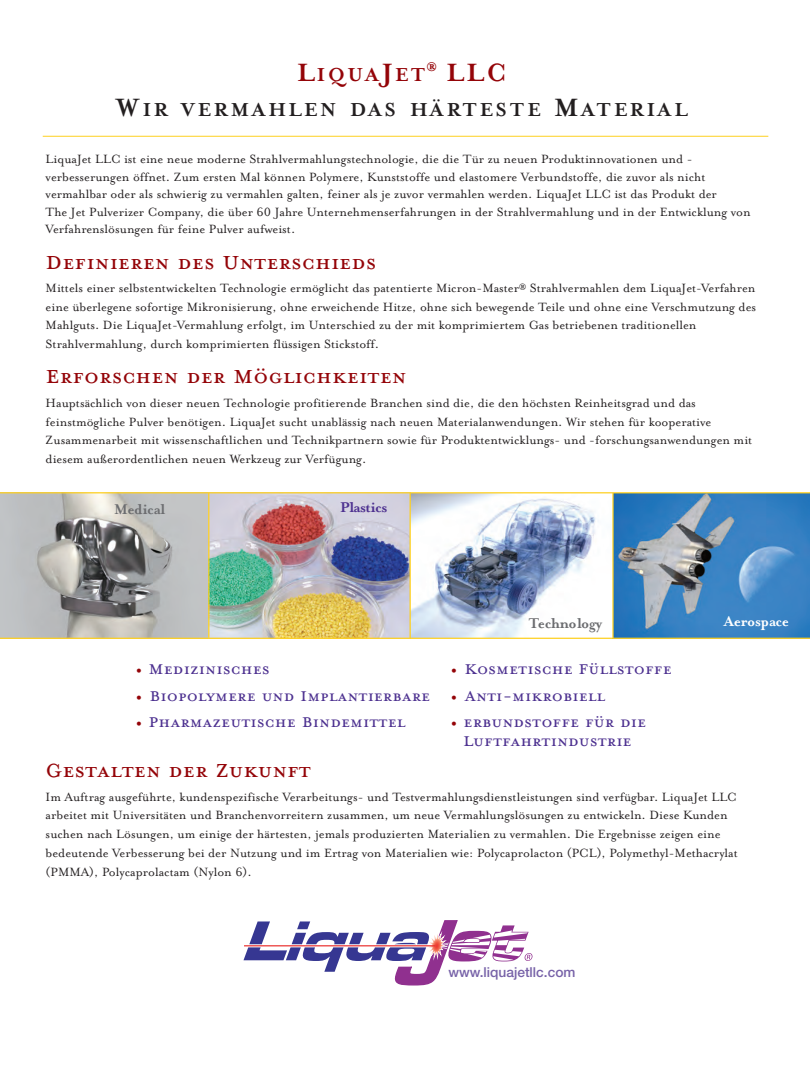
<style>
.page{position:relative;width:810px;height:1080px;background:#fff}
.page>*{position:absolute;margin:0;border:0;box-sizing:border-box;transform-origin:0 0}
.t1{font:30px "Mrs Eaves Petite Caps";color:#940408}
.t2{font:700 28.75px "Mrs Eaves";color:#940408}
.t3{font:22.5px/18.8px "Mrs Eaves Petite Caps";color:#4d3190;text-align:center}
.t4{font:700 21.5px "Mrs Eaves";letter-spacing:.11em;color:#231f20}
.t5{font:700 21.5px "Mrs Eaves";letter-spacing:.1em;color:#940408}
.t6{font:700 16.25px "Mrs Eaves";letter-spacing:-.02em;color:#6c6d70}
.t7{font:700 16.25px "Mrs Eaves";letter-spacing:-.01em;color:#fff}
.t8{font:700 16.25px "Mrs Eaves";letter-spacing:-.045em;color:#4d3190}
.t9{font:13.75px/18.8px "Mrs Eaves Roman Lining";color:#231f20}
.t10{font:500 13.75px "Helvetica Neue";color:#7762a8}
.s1{font-size:28.75px}
.s2{font-size:26.25px;color:#940408}
</style>
<div class="page">
<hr style="left:43px;top:136px;width:725px;height:1px;background:#fed020">
<svg style="left:244px;top:920px;width:288px;height:66px"></svg>
<img style="left:0;top:493px;width:208px;height:145px">
<img style="left:209px;top:493px;width:201px;height:145px">
<svg style="left:614px;top:493px;width:196px;height:145px;background:#4d88bb"></svg>
<svg style="left:411px;top:493px;width:201px;height:145px"></svg>
<hr style="left:410px;top:493px;width:1px;height:145px;background:#fed020">
<hr style="left:0;top:492px;width:810px;height:1px;background:#fed020">
<hr style="left:0;top:638px;width:810px;height:1px;background:#fed020">
<hr style="left:612px;top:493px;width:2px;height:145px;background:#fed020">
<hr style="left:208px;top:493px;width:1px;height:145px;background:#fed020">
<h3 class="t5" style="left:297px;top:61px;width:130px"><span class="s1">L</span>IQUA<span class="s1">J</span>ET</h3>
<h2 class="t2" style="left:427px;top:54px;width:81px"><sup>®</sup> LLC</h2>
<h3 class="t4" style="left:117px;top:96px;width:573px"><span class="s1">W</span>IR VERMAHLEN DAS HÄRTESTE <span class="s1">M</span>ATERIAL</h3>
<p class="t9" style="left:46px;top:150px;width:707px;line-height:17.5px">LiquaJet LLC ist eine neue moderne Strahlvermahlungstechnologie, die die Tür zu neuen Produktinnovationen und - verbesserungen öffnet. Zum ersten Mal können Polymere, Kunststoffe und elastomere Verbundstoffe, die zuvor als nicht vermahlbar oder als schwierig zu vermahlen galten, feiner als je zuvor vermahlen werden. LiquaJet LLC ist das Produkt der<br>The Jet Pulverizer Company, die über 60 Jahre Unternehmenserfahrungen in der Strahlvermahlung und in der Entwicklung von Verfahrenslösungen für feine Pulver aufweist.</p>
<h1 class="t1" style="left:46px;top:242px;width:332px">Definieren des Unterschieds</h1>
<p class="t9" style="left:46px;top:278px;width:712px">Mittels einer selbstentwickelten Technologie ermöglicht das patentierte Micron-Master® Strahlvermahlen dem LiquaJet-Verfahren eine überlegene sofortige Mikronisierung, ohne erweichende Hitze, ohne sich bewegende Teile und ohne eine Verschmutzung des Mahlguts. Die LiquaJet-Vermahlung erfolgt, im Unterschied zu der mit komprimiertem Gas betriebenen traditionellen Strahlvermahlung, durch komprimierten flüssigen Stickstoff.</p>
<h1 class="t1" style="left:46px;top:355px;width:363px">Erforschen der Möglichkeiten</h1>
<p class="t9" style="left:46px;top:393px;width:708px">Hauptsächlich von dieser neuen Technologie profitierende Branchen sind die, die den höchsten Reinheitsgrad und das feinstmögliche Pulver benötigen. LiquaJet sucht unablässig nach neuen Materialanwendungen. Wir stehen für kooperative Zusammenarbeit mit wissenschaftlichen und Technikpartnern sowie für Produktentwicklungs- und -forschungsanwendungen mit diesem außerordentlichen neuen Werkzeug zur Verfügung.</p>
<p class="t6" style="left:114px;top:499px;width:53px">Medical</p>
<p class="t8" style="left:340px;top:497px;width:48px">Plastics</p>
<p class="t6" style="left:529px;top:613px;width:75px">Technology</p>
<p class="t7" style="left:724px;top:611px;width:67px">Aerospace</p>
<h3 class="t3" style="left:136px;top:657px;width:136px"><span class="s2">•</span> Medizinisches</h3>
<h3 class="t3" style="left:451px;top:657px;width:223px"><span class="s2">•</span> Kosmetische Füllstoffe</h3>
<h3 class="t3" style="left:136px;top:684px;width:471px"><span class="s2">•</span> Biopolymere und Implantierbare <span class="s2">•</span> Anti-mikrobiell</h3>
<h3 class="t3" style="left:136px;top:710px;width:271px"><span class="s2">•</span> Pharmazeutische Bindemittel</h3>
<h3 class="t3" style="left:451px;top:710px;width:197px"><span class="s2">•</span> erbundstoffe für die<br>Luftfahrtindustrie</h3>
<h1 class="t1" style="left:46px;top:749px;width:267px">Gestalten der Zukunft</h1>
<p class="t9" style="left:46px;top:787px;width:694px">Im Auftrag ausgeführte, kundenspezifische Verarbeitungs- und Testvermahlungsdienstleistungen sind verfügbar. LiquaJet LLC arbeitet mit Universitäten und Branchenvorreitern zusammen, um neue Vermahlungslösungen zu entwickeln. Diese Kunden suchen nach Lösungen, um einige der härtesten, jemals produzierten Materialien zu vermahlen. Die Ergebnisse zeigen eine bedeutende Verbesserung bei der Nutzung und im Ertrag von Materialien wie: Polycaprolacton (PCL), Polymethyl-Methacrylat (PMMA), Polycaprolactam (Nylon 6).</p>
<p class="t10" style="left:448px;top:967px;width:129px">www.liquajetllc.com</p>
</div>
